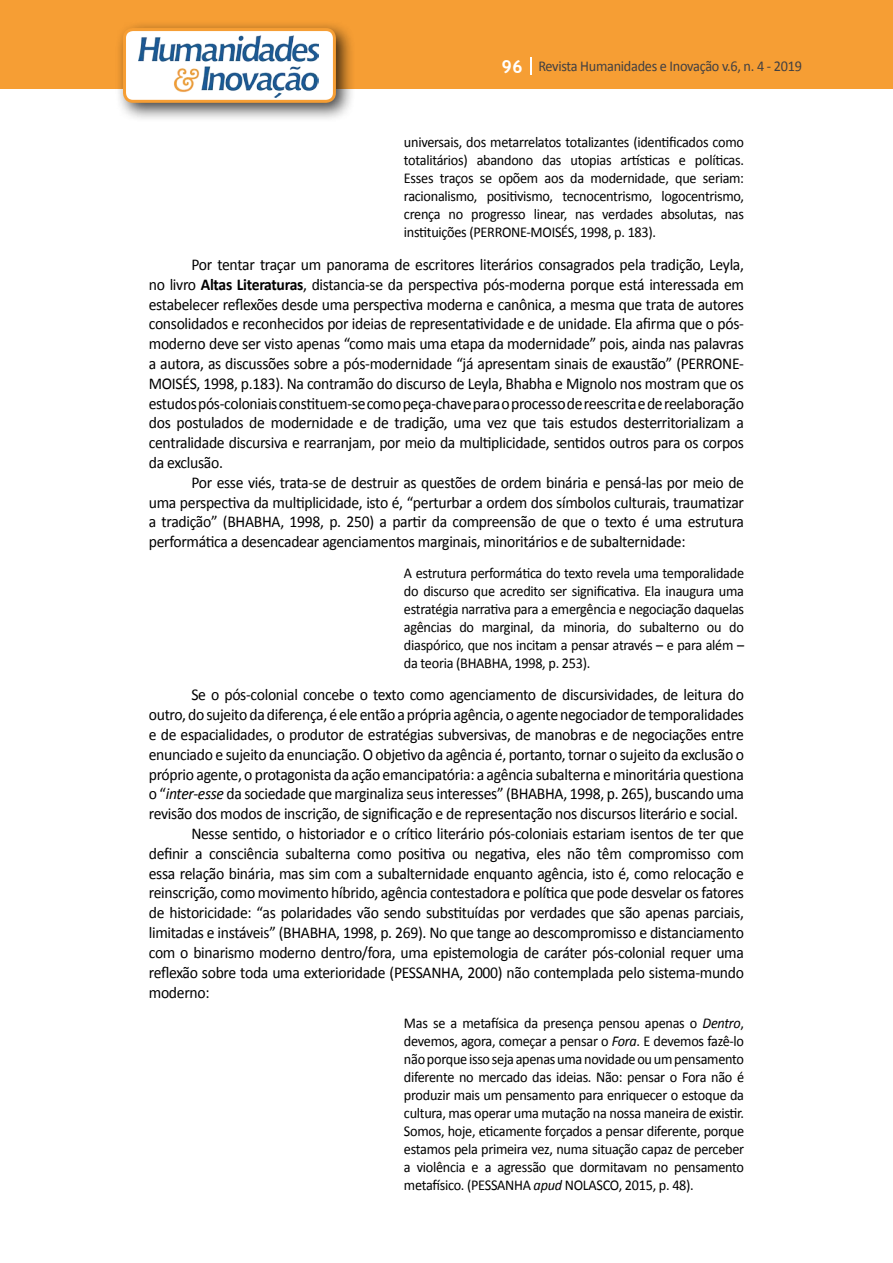
<style>
.page{position:relative;width:893px;height:1263px;background:#fff}
.page>*{position:absolute;margin:0;border:0;box-sizing:border-box;transform-origin:0 0}
.t1{font:16.5px/19.8px "Calibri";letter-spacing:-.02em;color:#000;text-align:justify;scale:.95 1}
.t2{font:15px/18px "Calibri";letter-spacing:-.02em;color:#000;text-align:justify;scale:.95 1}
.t3{font:15px "Calibri";letter-spacing:-.02em;color:#414042;scale:.95 1}
.s1{font-family:"Trebuchet MS";font-weight:700;font-size:18px;color:#fff}
.s2{font-weight:700}
.s3{font-style:italic}
</style>
<div class="page">
<div style="left:0;top:0;width:893px;height:88px;background:#f69e34"></div>
<svg style="left:530px;top:57px;width:2px;height:18px"></svg>
<div style="left:115px;top:20px;width:241px;height:103px;background:#000;opacity:.75"></div>
<div style="left:125px;top:30px;width:209px;height:71px;background:#fff;border-radius:9px"></div>
<img style="left:138px;top:35px;width:181px;height:62px">
<div style="left:123px;top:28px;width:213px;height:75px;border:3px solid #f69e34;border-radius:9px"></div>
<p class="t3" style="left:501px;top:57px;width:318px"><span class="s1">96</span> Revista Humanidades e Inovação v.6, n. 4 - 2019</p>
<p class="t2" style="left:404px;top:133px;width:360px">universais, dos metarrelatos totalizantes (identificados como totalitários) abandono das utopias artísticas e políticas.<br>Esses traços se opõem aos da modernidade, que seriam: racionalismo, positivismo, tecnocentrismo, logocentrismo, crença no progresso linear, nas verdades absolutas, nas instituições (PERRONE-MOISÉS, 1998, p. 183).</p>
<p class="t1" style="left:149px;top:255px;width:628px;text-indent:43px">Por tentar traçar um panorama de escritores literários consagrados pela tradição, Leyla, no livro <span class="s2">Altas Literaturas</span>, distancia-se da perspectiva pós-moderna porque está interessada em estabelecer reflexões desde uma perspectiva moderna e canônica, a mesma que trata de autores consolidados e reconhecidos por ideias de representatividade e de unidade. Ela afirma que o pós&shy;moderno deve ser visto apenas “como mais uma etapa da modernidade” pois, ainda nas palavras a autora, as discussões sobre a pós-modernidade “já apresentam sinais de exaustão” (PERRONE-MOISÉS, 1998, p.183). Na contramão do discurso de Leyla, Bhabha e Mignolo nos mostram que os estudos pós-coloniais constituem-se como peça-chave para o processo de reescrita e de reelaboração dos postulados de modernidade e de tradição, uma vez que tais estudos desterritorializam a centralidade discursiva e rearranjam, por meio da multiplicidade, sentidos outros para os corpos da exclusão.</p>
<p class="t1" style="left:149px;top:472px;width:628px;text-indent:43px">Por esse viés, trata-se de destruir as questões de ordem binária e pensá-las por meio de uma perspectiva da multiplicidade, isto é, “perturbar a ordem dos símbolos culturais, traumatizar a tradição” (BHABHA, 1998, p. 250) a partir da compreensão de que o texto é uma estrutura performática a desencadear agenciamentos marginais, minoritários e de subalternidade:</p>
<p class="t2" style="left:404px;top:564px;width:360px">A estrutura performática do texto revela uma temporalidade do discurso que acredito ser significativa. Ela inaugura uma estratégia narrativa para a emergência e negociação daquelas agências do marginal, da minoria, do subalterno ou do diaspórico, que nos incitam a pensar através – e para além – da teoria (BHABHA, 1998, p. 253).</p>
<p class="t1" style="left:191px;top:685px;width:583px">Se o pós-colonial concebe o texto como agenciamento de discursividades, de leitura do</p>
<p class="t1" style="left:149px;top:705px;width:628px">outro, do sujeito da diferença, é ele então a própria agência, o agente negociador de temporalidades</p>
<p class="t1" style="left:149px;top:725px;width:628px">e de espacialidades, o produtor de estratégias subversivas, de manobras e de negociações entre</p>
<p class="t1" style="left:149px;top:744px;width:628px">enunciado e sujeito da enunciação. O objetivo da agência é, portanto, tornar o sujeito da exclusão o</p>
<p class="t1" style="left:149px;top:764px;width:628px">próprio agente, o protagonista da ação emancipatória: a agência subalterna e minoritária questiona</p>
<p class="t1" style="left:149px;top:784px;width:628px">o “<span class="s3">inter-esse</span> da sociedade que marginaliza seus interesses” (BHABHA, 1998, p. 265), buscando uma</p>
<p class="t1" style="left:149px;top:804px;width:622px">revisão dos modos de inscrição, de significação e de representação nos discursos literário e social.</p>
<p class="t1" style="left:191px;top:824px;width:583px">Nesse sentido, o historiador e o crítico literário pós-coloniais estariam isentos de ter que</p>
<p class="t1" style="left:149px;top:843px;width:628px">definir a consciência subalterna como positiva ou negativa, eles não têm compromisso com</p>
<p class="t1" style="left:149px;top:863px;width:628px">essa relação binária, mas sim com a subalternidade enquanto agência, isto é, como relocação e</p>
<p class="t1" style="left:149px;top:883px;width:628px">reinscrição, como movimento híbrido, agência contestadora e política que pode desvelar os fatores</p>
<p class="t1" style="left:149px;top:903px;width:628px">de historicidade: “as polaridades vão sendo substituídas por verdades que são apenas parciais,</p>
<p class="t1" style="left:149px;top:923px;width:628px">limitadas e instáveis” (BHABHA, 1998, p. 269). No que tange ao descompromisso e distanciamento</p>
<p class="t1" style="left:149px;top:942px;width:628px">com o binarismo moderno dentro/fora, uma epistemologia de caráter pós-colonial requer uma</p>
<p class="t1" style="left:149px;top:962px;width:628px">reflexão sobre toda uma exterioridade (PESSANHA, 2000) não contemplada pelo sistema-mundo</p>
<p class="t1" style="left:149px;top:982px;width:65px">moderno:</p>
<p class="t2" style="left:404px;top:1014px;width:360px">Mas se a metafísica da presença pensou apenas o <span class="s3">Dentro</span>, devemos, agora, começar a pensar o <span class="s3">Fora</span>. E devemos fazê-lo não porque isso seja apenas uma novidade ou um pensamento diferente no mercado das ideias. Não: pensar o Fora não é produzir mais um pensamento para enriquecer o estoque da cultura, mas operar uma mutação na nossa maneira de existir.<br>Somos, hoje, eticamente forçados a pensar diferente, porque estamos pela primeira vez, numa situação capaz de perceber a violência e a agressão que dormitavam no pensamento metafísico. (PESSANHA <span class="s3">apud</span> NOLASCO, 2015, p. 48).</p>
</div>
